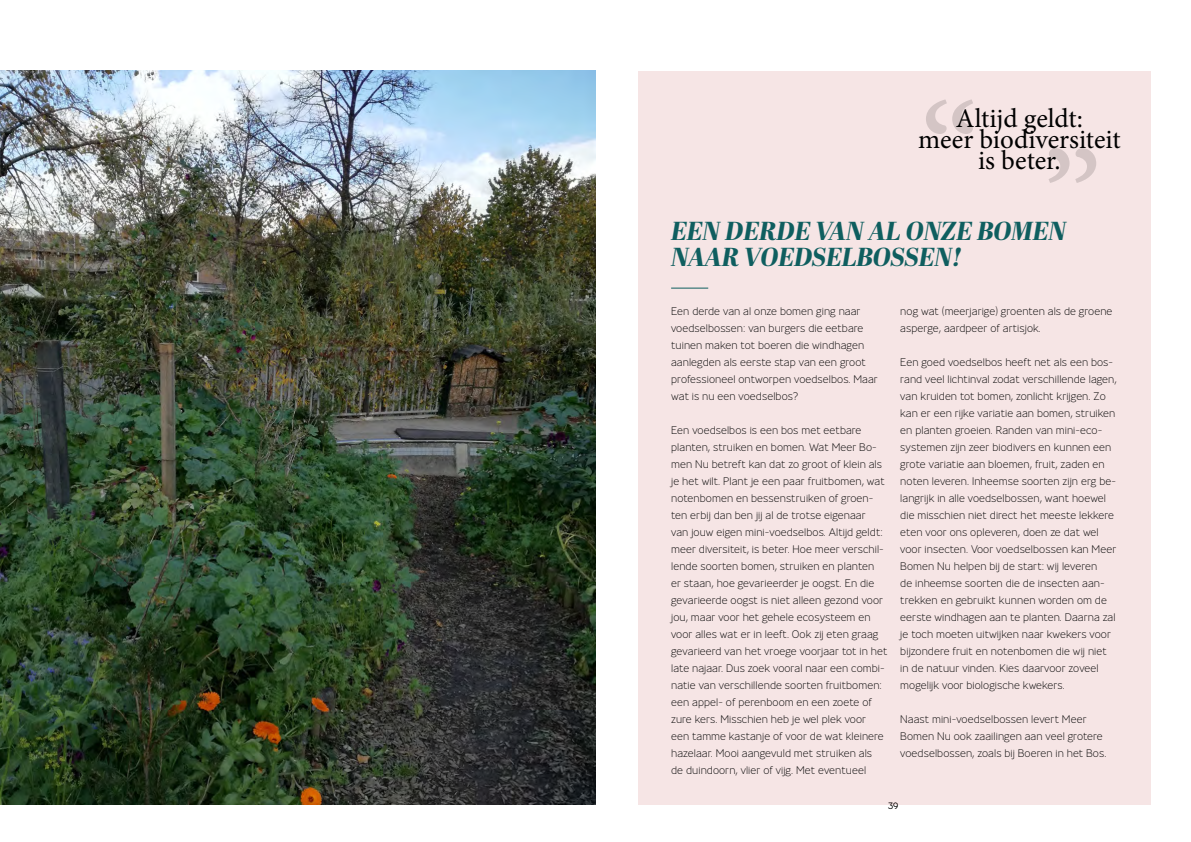
<style>
.page{position:relative;width:1191px;height:842px;background:#fff}
.page>*{position:absolute;margin:0;border:0;box-sizing:border-box;transform-origin:0 0}
.t1{font:150px "Minion Pro";color:#000}
.t2{font:27px/21px "Minion Pro";color:#000;text-align:center}
.t3{font:italic 800 26px/26px "Abril Display";color:#0f5e5f}
.t4{font:200 11px/17px "Ministry";color:#000}
.t5{font:200 9px "Ministry";color:#000}
</style>
<div class="page">
<img style="left:0;top:71px;width:595px;height:733px">
<div style="left:638px;top:71px;width:512px;height:733px;background:#f6e5e5"></div>
<hr style="left:671px;top:288px;width:37px;height:1px;background:#0f5e5f">
<h1 class="t1" style="left:919px;top:58px;width:61px">“</h1>
<h2 class="t2" style="left:918px;top:108px;width:204px">Altijd geldt:<br>meer biodiversiteit is beter.</h2>
<h1 class="t1" style="left:1042px;top:106px;width:62px">”</h1>
<h3 class="t3" style="left:671px;top:220px;width:396px">EEN DERDE VAN AL ONZE BOMEN<br>NAAR VOEDSELBOSSEN!</h3>
<p class="t4" style="left:671px;top:303px;width:208px">Een derde van al onze bomen ging naar voedselbossen: van burgers die eetbare tuinen maken tot boeren die windhagen aanlegden als eerste stap van een groot professioneel ontworpen voedselbos. Maar wat is nu een voedselbos?</p>
<p class="t4" style="left:671px;top:422px;width:218px">Een voedselbos is een bos met eetbare planten, struiken en bomen. Wat Meer Bo&shy;men Nu betreft kan dat zo groot of klein als je het wilt. Plant je een paar fruitbomen, wat notenbomen en bessenstruiken of groen&shy;ten erbij dan ben jij al de trotse eigenaar<br>van jouw eigen mini-voedselbos. Altijd geldt: meer diversiteit, is beter. Hoe meer verschil&shy;lende soorten bomen, struiken en planten<br>er staan, hoe gevarieerder je oogst. En die gevarieerde oogst is niet alleen gezond voor jou, maar voor het gehele ecosysteem en voor alles wat er in leeft. Ook zij eten graag gevarieerd van het vroege voorjaar tot in het late najaar. Dus zoek vooral naar een combi&shy;natie van verschillende soorten fruitbomen: een appel- of perenboom en een zoete of zure kers. Misschien heb je wel plek voor<br>een tamme kastanje of voor de wat kleinere hazelaar. Mooi aangevuld met struiken als<br>de duindoorn, vlier of vijg. Met eventueel</p>
<p class="t4" style="left:900px;top:303px;width:214px">nog wat (meerjarige) groenten als de groene asperge, aardpeer of artisjok.</p>
<p class="t4" style="left:900px;top:354px;width:218px">Een goed voedselbos heeft net als een bos&shy;rand veel lichtinval zodat verschillende lagen, van kruiden tot bomen, zonlicht krijgen. Zo kan er een rijke variatie aan bomen, struiken en planten groeien. Randen van mini-eco&shy;systemen zijn zeer biodivers en kunnen een grote variatie aan bloemen, fruit, zaden en noten leveren. Inheemse soorten zijn erg be&shy;langrijk in alle voedselbossen, want hoewel die misschien niet direct het meeste lekkere eten voor ons opleveren, doen ze dat wel voor insecten. Voor voedselbossen kan Meer Bomen Nu helpen bij de start: wij leveren<br>de inheemse soorten die de insecten aan&shy;trekken en gebruikt kunnen worden om de eerste windhagen aan te planten. Daarna zal je toch moeten uitwijken naar kwekers voor bijzondere fruit en notenbomen die wij niet in de natuur vinden. Kies daarvoor zoveel mogelijk voor biologische kwekers.</p>
<p class="t4" style="left:900px;top:711px;width:208px">Naast mini-voedselbossen levert Meer<br>Bomen Nu ook zaailingen aan veel grotere voedselbossen, zoals bij Boeren in het Bos.</p>
<p class="t5" style="left:888px;top:800px;width:12px">39</p>
</div>
